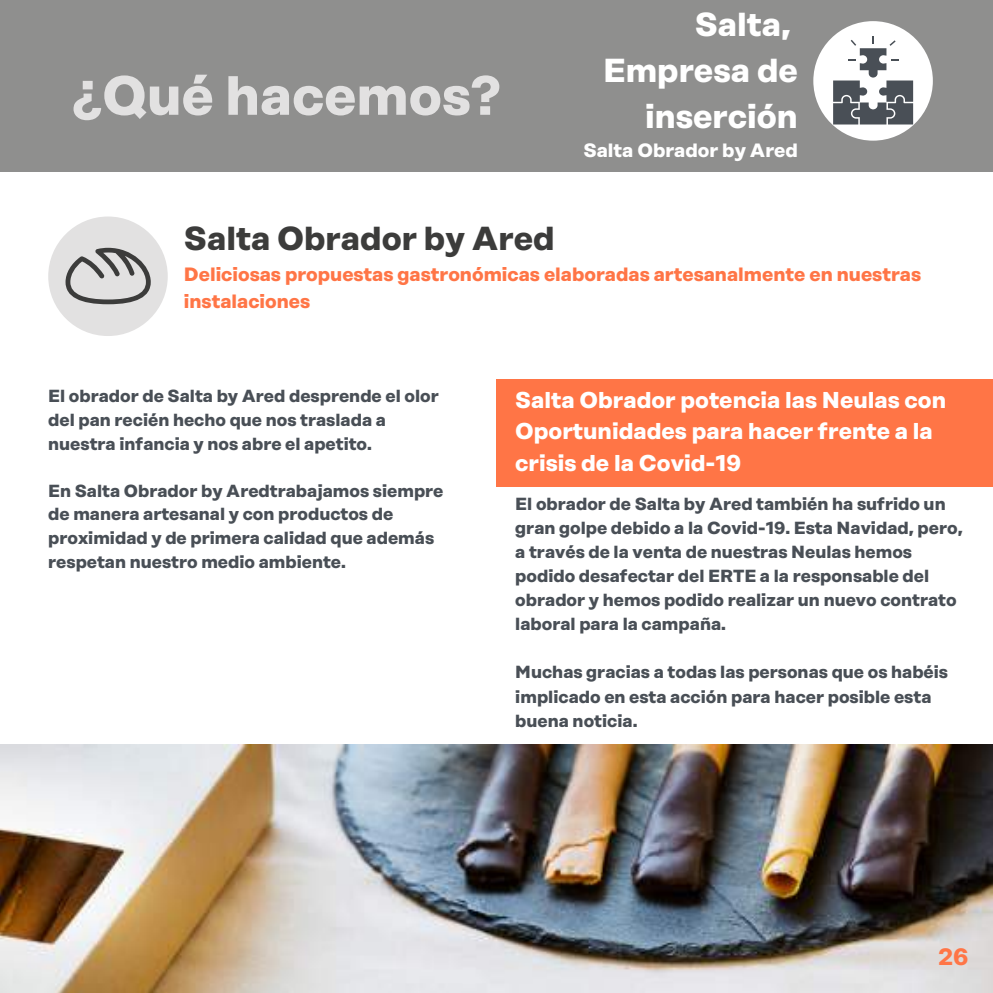
<style>
.page{position:relative;width:993px;height:993px;background:#fff}
.page>*{position:absolute;margin:0;border:0;box-sizing:border-box;transform-origin:0 0}
.t1{font:700 55.12px "Rational Display";color:#e2e1e1}
.t2{font:700 33.25px/45.9px "Rational Display";color:#fff;text-align:right}
.t3{font:700 33.25px "Rational Display";color:#3c3c3b}
.t4{font:700 23.62px "Rational Display";color:#ff7546}
.t5{font:700 22.93px/31.7px "Rational Display";color:#fff}
.t6{font:700 19.25px/26.2px "Rational Display";color:#ff7546}
.t7{font:700 19.25px "Rational Display";color:#fff}
.t8{font:700 17.5px/24px "Rational Display";color:#494f56}
</style>
<div class="page">
<div style="left:48px;top:216px;width:120px;height:120px;background:#e2e1e1;border-radius:50%"></div>
<div style="left:496px;top:379px;width:496px;height:108px;background:#ff7546"></div>
<div style="left:0;top:0;width:992px;height:172px;background:#8f8f8e"></div>
<div style="left:813px;top:21px;width:119px;height:120px;background:#fff;border-radius:50%"></div>
<svg style="left:833px;top:36px;width:79px;height:88px"></svg>
<svg style="left:65px;top:248px;width:86px;height:56px"></svg>
<img style="left:0;top:744px;width:992px;height:248px">
<h1 class="t1" style="left:72px;top:68px;width:431px">¿Qué hacemos?</h1>
<h2 class="t2" style="left:603px;top:3px;width:196px">Salta,<br>Empresa de inserción</h2>
<p class="t7" style="left:583px;top:140px;width:216px">Salta Obrador by Ared</p>
<h2 class="t3" style="left:184px;top:221px;width:372px">Salta Obrador by Ared</h2>
<p class="t6" style="left:184px;top:262px;width:738px">Deliciosas propuestas gastronómicas elaboradas artesanalmente en nuestras instalaciones</p>
<p class="t8" style="left:48px;top:385px;width:392px">El obrador de Salta by Ared desprende el olor del pan recién hecho que nos traslada a nuestra infancia y nos abre el apetito.</p>
<p class="t8" style="left:48px;top:479px;width:396px">En Salta Obrador by Aredtrabajamos siempre de manera artesanal y con productos de proximidad y de primera calidad que además respetan nuestro medio ambiente.</p>
<h3 class="t5" style="left:515px;top:385px;width:432px">Salta Obrador potencia las Neulas con<br>Oportunidades para hacer frente a la crisis de la Covid-19</h3>
<p class="t8" style="left:515px;top:492px;width:449px">El obrador de Salta by Ared también ha sufrido un gran golpe debido a la Covid-19. Esta Navidad, pero, a través de la venta de nuestras Neulas hemos podido desafectar del ERTE a la responsable del obrador y hemos podido realizar un nuevo contrato laboral para la campaña.</p>
<p class="t8" style="left:515px;top:661px;width:434px">Muchas gracias a todas las personas que os habéis implicado en esta acción para hacer posible esta buena noticia.</p>
<h3 class="t4" style="left:938px;top:944px;width:31px">26</h3>
</div>
